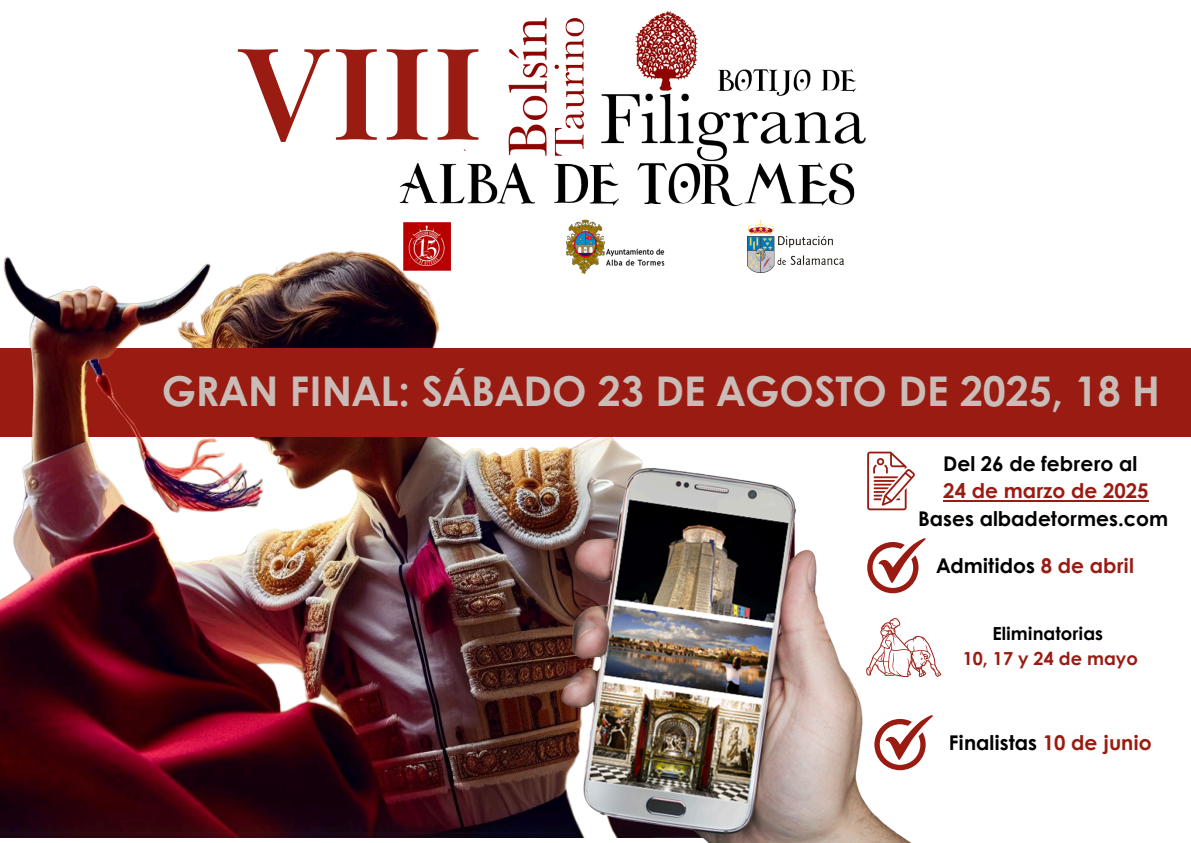
<style>
.page{position:relative;width:1191px;height:843px;background:#fff}
.page>*{position:absolute;margin:0;border:0;box-sizing:border-box;transform-origin:0 0}
.t1{font:700 135.1px "Baskerville Display PT";color:#9a1b12}
.t2{font:700 41px "Century Gothic";color:#c9bcb7}
.t3{font:700 20.3px/27.8px "Century Gothic";color:#000;text-align:center}
.t4{font:700 18px "Century Gothic";color:#9a1b12}
.t5{font:700 18px "Century Gothic";color:#000}
.s1{color:#9a1b12}
</style>
<div class="page">
<img style="left:399px;top:11px;width:467px;height:254px">
<img style="left:0;top:233px;width:767px;height:604px">
<img style="left:295px;top:233px;width:4px;height:218px">
<img style="left:399px;top:221px;width:56px;height:51px">
<img style="left:555px;top:218px;width:114px;height:57px">
<img style="left:747px;top:221px;width:96px;height:51px">
<div style="left:154px;top:348px;width:1036px;height:88px;background:#9a1b12"></div>
<hr style="left:943px;top:499px;width:205px;height:2px;background:#9a1b12">
<img style="left:427px;top:436px;width:585px;height:406px">
<svg style="left:866px;top:618px;width:75px;height:59px"></svg>
<svg style="left:867px;top:538px;width:58px;height:55px"></svg>
<svg style="left:874px;top:714px;width:58px;height:56px"></svg>
<p class="t1" style="left:236px;top:13px;width:248px">VIII</p>
<p class="t2" style="left:162px;top:359px;width:999px">GRAN FINAL: SÁBADO 23 DE AGOSTO DE 2025, 18 H</p>
<p class="t3" style="left:918px;top:448px;width:251px">Del 26 de febrero al<br><span class="s1">24 de marzo de 2025<br></span>Bases albadetormes.com</p>
<p class="t3" style="left:936px;top:550px;width:199px">Admitidos <span class="s1">8 de abril</span></p>
<p class="t5" style="left:992px;top:620px;width:112px">Eliminatorias</p>
<h1 class="t4" style="left:962px;top:644px;width:177px">10, 17 y 24 de mayo</h1>
<p class="t3" style="left:948px;top:727px;width:204px">Finalistas <span class="s1">10 de junio</span></p>
</div>
